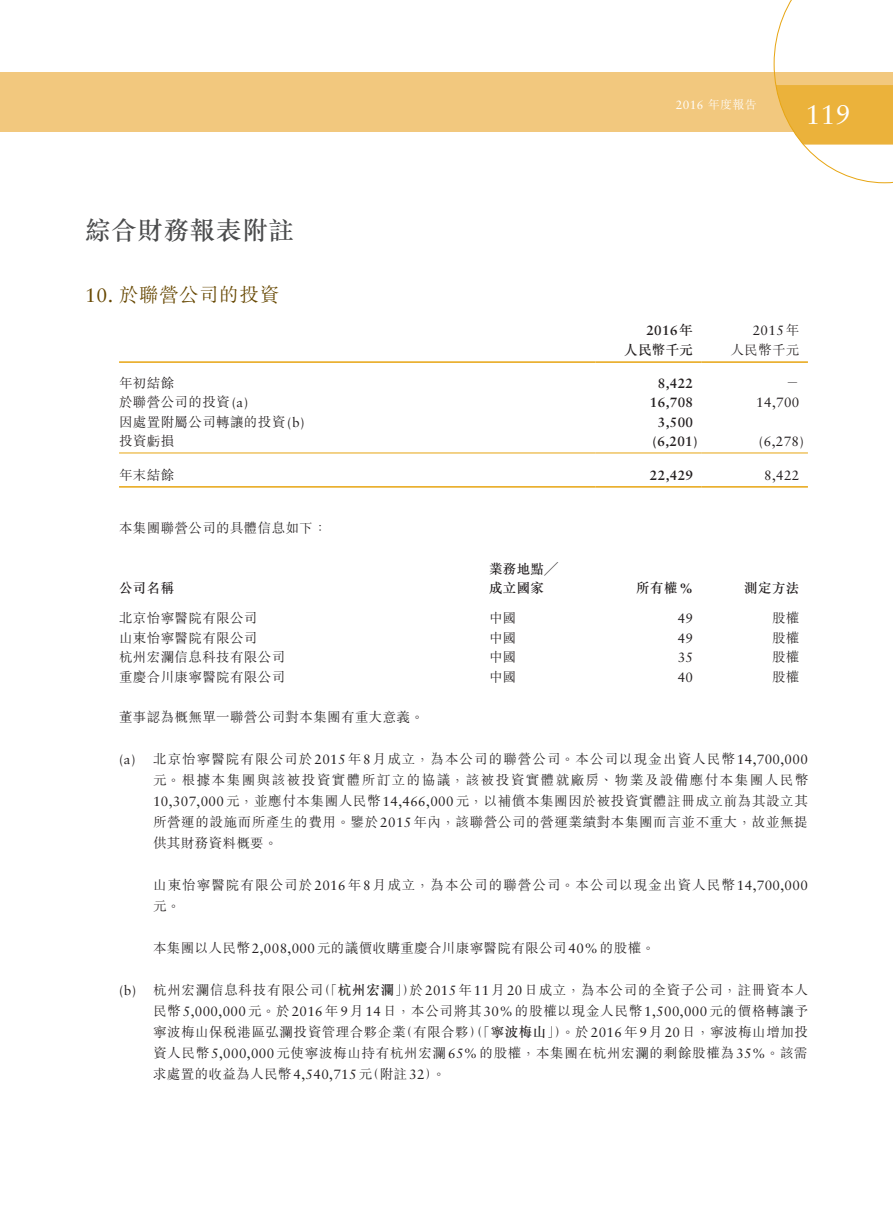
<style>
.page{position:relative;width:893px;height:1212px;background:#fff}
.page>*{position:absolute;margin:0;border:0;box-sizing:border-box;transform-origin:0 0}
.t1{font:27px "Sabon LT Std";color:#fff}
.t2{font:500 25.5px "M Sung HK";letter-spacing:.03em;color:#4b4c4d}
._3__標題{font:300 19.5px "M Sung HK";letter-spacing:.03em;color:#664700}
._1__內文{font:300 13.5px/21px "M Sung HK";letter-spacing:.03em;color:#231f20;text-align:justify}
._1__內文-2{font:300 13.5px/21px "M Sung HK";letter-spacing:.08em;color:#231f20}
._1__內文-3{font:700 13.5px "Sabon LT Std";letter-spacing:.03em;color:#231f20}
._1__內文-4{font:13.5px "Sabon LT Std";letter-spacing:.03em;color:#231f20}
._1__內文-5{font:500 13.5px "M Sung HK";letter-spacing:.03em;color:#231f20}
.t3{font:12px "Sabon LT Std";color:#fff}
.s1{font-family:"Sabon LT Std";font-weight:400}
.s2{font-family:"M Sung HK";font-weight:300}
.s3{font-family:"M Sung HK";font-weight:500}
.s4{font-family:"Sabon LT Std";font-weight:700}
.s5{font-weight:500}
</style>
<div class="page">
<div style="left:0;top:72px;width:893px;height:60px;background:#f2c87e"></div>
<svg style="left:774px;top:0;width:119px;height:183px"></svg>
<hr style="left:119px;top:361px;width:476px;height:2px;background:#e7a512">
<hr style="left:595px;top:361px;width:107px;height:2px;background:#e7a512">
<hr style="left:702px;top:361px;width:106px;height:2px;background:#e7a512">
<hr style="left:119px;top:453px;width:476px;height:1px;background:#e7a512">
<hr style="left:595px;top:453px;width:107px;height:1px;background:#e7a512">
<hr style="left:702px;top:453px;width:106px;height:1px;background:#e7a512">
<hr style="left:119px;top:486px;width:476px;height:2px;background:#e7a512">
<hr style="left:595px;top:486px;width:107px;height:2px;background:#e7a512">
<hr style="left:702px;top:486px;width:106px;height:2px;background:#e7a512">
<h2 class="t2" style="left:85px;top:212px;width:210px">綜合財務報表附註</h2>
<p class="_3__標題" style="left:85px;top:281px;width:195px"><span class="s1">10.</span> 於聯營公司的投資</p>
<p class="t3" style="left:676px;top:97px;width:83px">2016 <span class="s2">年度報告</span></p>
<h1 class="t1" style="left:805px;top:99px;width:47px">119</h1>
<p class="_1__內文-3" style="left:646px;top:322px;width:48px">2016<span class="s3">年</span></p>
<p class="_1__內文-4" style="left:753px;top:323px;width:48px">2015<span class="s2">年</span></p>
<p class="_1__內文-5" style="left:624px;top:340px;width:71px">人民幣千元</p>
<p class="_1__內文" style="left:730px;top:339px;width:71px">人民幣千元</p>
<p class="_1__內文" style="left:119px;top:372px;width:57px">年初結餘</p>
<p class="_1__內文-3" style="left:658px;top:375px;width:37px">8,422</p>
<p class="_1__內文" style="left:786px;top:372px;width:15px">－</p>
<p class="_1__內文" style="left:119px;top:391px;width:131px">於聯營公司的投資<span class="s1">(a)</span></p>
<p class="_1__內文-3" style="left:650px;top:394px;width:45px">16,708</p>
<p class="_1__內文-4" style="left:756px;top:395px;width:45px">14,700</p>
<p class="_1__內文" style="left:119px;top:411px;width:187px">因處置附屬公司轉讓的投資<span class="s1">(b)</span></p>
<p class="_1__內文-3" style="left:658px;top:414px;width:37px">3,500</p>
<p class="_1__內文" style="left:119px;top:430px;width:57px">投資虧損</p>
<p class="_1__內文-3" style="left:653px;top:433px;width:47px">(6,201)</p>
<p class="_1__內文-4" style="left:759px;top:434px;width:47px">(6,278)</p>
<p class="_1__內文" style="left:119px;top:463px;width:57px">年末結餘</p>
<p class="_1__內文-3" style="left:650px;top:466px;width:45px">22,429</p>
<p class="_1__內文-4" style="left:764px;top:467px;width:37px">8,422</p>
<p class="_1__內文" style="left:119px;top:517px;width:209px">本集團聯營公司的具體信息如下：</p>
<p class="_1__內文-5" style="left:119px;top:579px;width:57px">公司名稱</p>
<p class="_1__內文-5" style="left:489px;top:559px;width:71px">業務地點╱</p>
<p class="_1__內文-5" style="left:489px;top:579px;width:57px">成立國家</p>
<p class="_1__內文-5" style="left:636px;top:579px;width:58px">所有權<span class="s4">%</span></p>
<p class="_1__內文-5" style="left:744px;top:579px;width:57px">測定方法</p>
<p class="_1__內文" style="left:119px;top:607px;width:140px">北京怡寧醫院有限公司</p>
<p class="_1__內文" style="left:489px;top:607px;width:29px">中國</p>
<p class="_1__內文-4" style="left:678px;top:611px;width:17px">49</p>
<p class="_1__內文" style="left:772px;top:607px;width:29px">股權</p>
<p class="_1__內文" style="left:119px;top:627px;width:140px">山東怡寧醫院有限公司</p>
<p class="_1__內文" style="left:489px;top:627px;width:29px">中國</p>
<p class="_1__內文-4" style="left:678px;top:630px;width:17px">49</p>
<p class="_1__內文" style="left:772px;top:627px;width:29px">股權</p>
<p class="_1__內文" style="left:119px;top:646px;width:168px">杭州宏瀾信息科技有限公司</p>
<p class="_1__內文" style="left:489px;top:646px;width:29px">中國</p>
<p class="_1__內文-4" style="left:678px;top:650px;width:17px">35</p>
<p class="_1__內文" style="left:772px;top:646px;width:29px">股權</p>
<p class="_1__內文" style="left:119px;top:666px;width:168px">重慶合川康寧醫院有限公司</p>
<p class="_1__內文" style="left:489px;top:666px;width:29px">中國</p>
<p class="_1__內文-4" style="left:678px;top:669px;width:17px">40</p>
<p class="_1__內文" style="left:772px;top:666px;width:29px">股權</p>
<p class="_1__內文" style="left:119px;top:706px;width:306px">董事認為概無單一聯營公司對本集團有重大意義。</p>
<p class="_1__內文" style="left:153px;top:748px;width:657px;text-indent:-34px"><span class="s1">(a)</span> 北京怡寧醫院有限公司於<span class="s1">2015</span>年<span class="s1">8</span>月成立，為本公司的聯營公司。本公司以現金出資人民幣<span class="s1">14,700,000</span>元。根據本集團與該被投資實體所訂立的協議，該被投資實體就廠房、物業及設備應付本集團人民幣<span class="s1">10,307,000</span>元，並應付本集團人民幣<span class="s1">14,466,000</span>元，以補償本集團因於被投資實體註冊成立前為其設立其所營運的設施而所產生的費用。鑒於<span class="s1">2015</span>年內，該聯營公司的營運業績對本集團而言並不重大，故並無提供其財務資料概要。</p>
<p class="_1__內文-2" style="left:153px;top:874px;width:656px">山東怡寧醫院有限公司於<span class="s1">2016</span>年<span class="s1">8</span>月成立，為本公司的聯營公司。本公司以現金出資人民幣<span class="s1">14,700,000</span>元。</p>
<p class="_1__內文" style="left:153px;top:937px;width:503px">本集團以人民幣<span class="s1">2,008,000</span>元的議價收購重慶合川康寧醫院有限公司<span class="s1">40%</span>的股權。</p>
<p class="_1__內文" style="left:153px;top:979px;width:657px;text-indent:-34px"><span class="s1">(b)</span> 杭州宏瀾信息科技有限公司（「<span class="s5">杭州宏瀾</span>」）於<span class="s1">2015</span>年<span class="s1">11</span>月<span class="s1">20</span>日成立，為本公司的全資子公司，註冊資本人民幣<span class="s1">5,000,000</span>元。於<span class="s1">2016</span>年<span class="s1">9</span>月<span class="s1">14</span>日，本公司將其<span class="s1">30%</span>的股權以現金人民幣<span class="s1">1,500,000</span>元的價格轉讓予寧波梅山保稅港區弘瀾投資管理合夥企業（有限合夥）（「<span class="s5">寧波梅山</span>」）。於<span class="s1">2016</span>年<span class="s1">9</span>月<span class="s1">20</span>日，寧波梅山增加投資人民幣<span class="s1">5,000,000</span>元使寧波梅山持有杭州宏瀾<span class="s1">65%</span>的股權，本集團在杭州宏瀾的剩餘股權為<span class="s1">35%</span>。該需求處置的收益為人民幣<span class="s1">4,540,715</span>元（附註<span class="s1">32</span>）。</p>
</div>
